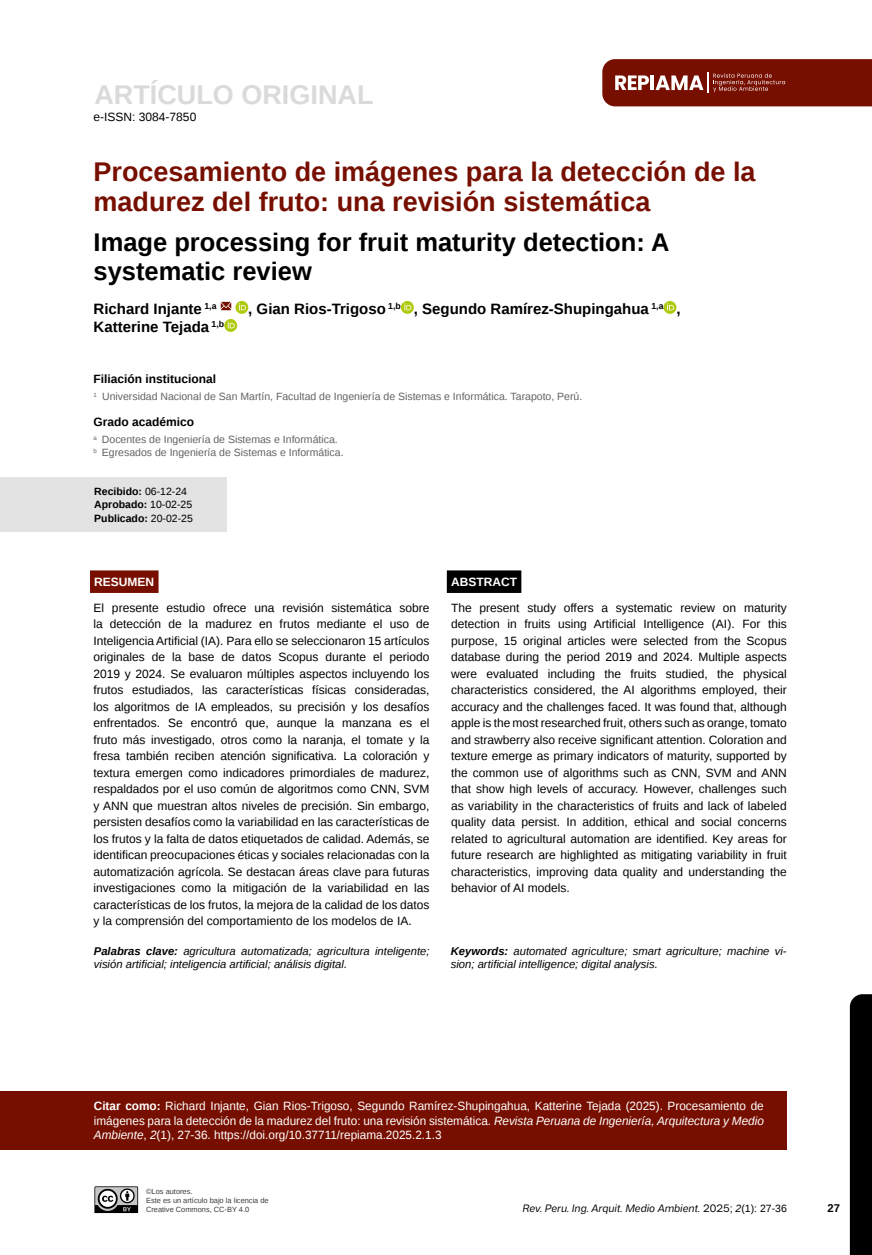
<style>
.page{position:relative;width:872px;height:1255px;background:#fff}
.page>*{position:absolute;margin:0;border:0;box-sizing:border-box;transform-origin:0 0}
.t1{font:700 27px/30px "Liberation Sans";color:#770f00}
.t2{font:700 27px "Liberation Sans";color:#dadada}
.t3{font:700 25.5px/28.5px "Liberation Sans";color:#000}
.t4{font:700 15px "Liberation Sans";color:#000}
.t5{font:12px/16.5px "Liberation Sans";color:#000;text-align:justify}
.t6{font:12px/14.2px "Liberation Sans";color:#fff;text-align:justify}
.t7{font:700 12px "Liberation Sans";color:#000}
.t8{font:700 12px "Liberation Sans";color:#fff}
.t9{font:italic 11.25px/13.5px "Liberation Sans";color:#000}
.t10{font:700 11.25px "Liberation Sans";color:#000}
.t11{font:10.5px/12.8px "Liberation Sans";color:#646363}
.t12{font:700 10.5px/13.5px "Liberation Sans";color:#000}
.t13{font:italic 10.5px "Cabrion";color:#000}
.t14{font:7.5px/9px "Liberation Sans";color:#3c3c3b}
.s1{font-weight:400}
.s2{font-weight:700}
.s3{font-style:italic}
.s4{font-style:normal}
.s5{font-family:"Liberation Sans";font-style:normal}
.s6{font-family:"Liberation Sans"}
</style>
<div class="page">
<div style="left:850px;top:994px;width:22px;height:260px;background:#000"></div>
<svg style="left:602px;top:59px;width:270px;height:47px;background:#842618"></svg>
<svg style="left:94px;top:1186px;width:44px;height:26px"></svg>
<div style="left:0;top:1090px;width:786px;height:59px;background:#770f00"></div>
<svg style="left:221px;top:302px;width:10px;height:8px"></svg>
<svg style="left:235px;top:301px;width:13px;height:13px"></svg>
<svg style="left:239px;top:303px;width:7px;height:7px"></svg>
<svg style="left:401px;top:301px;width:13px;height:13px"></svg>
<svg style="left:404px;top:303px;width:7px;height:7px"></svg>
<svg style="left:663px;top:301px;width:13px;height:13px"></svg>
<svg style="left:667px;top:303px;width:7px;height:7px"></svg>
<svg style="left:224px;top:319px;width:13px;height:13px"></svg>
<svg style="left:228px;top:321px;width:7px;height:7px"></svg>
<div style="left:0;top:477px;width:226px;height:54px;background:#e3e3e3"></div>
<div style="left:90px;top:570px;width:68px;height:23px;background:#770f00"></div>
<div style="left:447px;top:570px;width:74px;height:23px;background:#000"></div>
<h1 class="t2" style="left:94px;top:76px;width:280px">ARTÍCULO ORIGINAL</h1>
<p class="t5" style="left:94px;top:110px;width:104px">e-ISSN: 3084-7850</p>
<h1 class="t1" style="left:94px;top:156px;width:663px">Procesamiento de imágenes para la detección de la madurez del fruto: una revisión sistemática</h1>
<h2 class="t3" style="left:94px;top:227px;width:577px">Image processing for fruit maturity detection: A systematic review</h2>
<p class="t4" style="left:94px;top:298px;width:124px">Richard Injante <sup>1,a</sup></p>
<p class="t4" style="left:248px;top:298px;width:434px">, Gian Rios-Trigoso <sup>1,b</sup> , Segundo Ramírez-Shupingahua <sup>1,a</sup> ,</p>
<p class="t4" style="left:94px;top:316px;width:132px">Katterine Tejada <sup>1,b</sup></p>
<p class="t7" style="left:94px;top:371px;width:124px">Filiación institucional</p>
<p class="t11" style="left:94px;top:391px;width:490px"><sup>1</sup> Universidad Nacional de San Martín, Facultad de Ingeniería de Sistemas e Informática. Tarapoto, Perú.</p>
<p class="t7" style="left:93px;top:414px;width:102px">Grado académico</p>
<p class="t11" style="left:93px;top:434px;width:252px"><sup>a</sup> Docentes de Ingeniería de Sistemas e Informática. <sup>b</sup> Egresados de Ingeniería de Sistemas e Informática.</p>
<p class="t12" style="left:94px;top:484px;width:100px">Recibido: <span class="s1">06-12-24<br></span>Aprobado: <span class="s1">10-02-25<br></span>Publicado: <span class="s1">20-02-25</span></p>
<p class="t8" style="left:94px;top:573px;width:61px">RESUMEN</p>
<p class="t8" style="left:451px;top:573px;width:67px">ABSTRACT</p>
<p class="t5" style="left:93px;top:599px;width:338px">El presente estudio ofrece una revisión sistemática sobre la detección de la madurez en frutos mediante el uso de Inteligencia Artificial (IA). Para ello se seleccionaron 15 artículos originales de la base de datos Scopus durante el periodo 2019 y 2024. Se evaluaron múltiples aspectos incluyendo los frutos estudiados, las características físicas consideradas, los algoritmos de IA empleados, su precisión y los desafíos enfrentados. Se encontró que, aunque la manzana es el fruto más investigado, otros como la naranja, el tomate y la fresa también reciben atención significativa. La coloración y textura emergen como indicadores primordiales de madurez, respaldados por el uso común de algoritmos como CNN, SVM y ANN que muestran altos niveles de precisión. Sin embargo, persisten desafíos como la variabilidad en las características de los frutos y la falta de datos etiquetados de calidad. Además, se identifican preocupaciones éticas y sociales relacionadas con la automatización agrícola. Se destacan áreas clave para futuras investigaciones como la mitigación de la variabilidad en las características de los frutos, la mejora de la calidad de los datos y la comprensión del comportamiento de los modelos de IA.</p>
<p class="t5" style="left:451px;top:599px;width:337px">The present study offers a systematic review on maturity detection in fruits using Artificial Intelligence (AI). For this purpose, 15 original articles were selected from the Scopus database during the period 2019 and 2024. Multiple aspects were evaluated including the fruits studied, the physical characteristics considered, the AI algorithms employed, their accuracy and the challenges faced. It was found that, although apple is the most researched fruit, others such as orange, tomato and strawberry also receive significant attention. Coloration and texture emerge as primary indicators of maturity, supported by the common use of algorithms such as CNN, SVM and ANN that show high levels of accuracy. However, challenges such as variability in the characteristics of fruits and lack of labeled quality data persist. In addition, ethical and social concerns related to agricultural automation are identified. Key areas for future research are highlighted as mitigating variability in fruit characteristics, improving data quality and understanding the behavior of AI models.</p>
<p class="t9" style="left:94px;top:943px;width:337px"><span class="s2">Palabras clave:</span> agricultura automatizada; agricultura inteligente; visión artificial; inteligencia artificial; análisis digital.</p>
<p class="t9" style="left:451px;top:943px;width:337px"><span class="s2">Keywords:</span> automated agriculture; smart agriculture; machine vi&shy;sion; artificial intelligence; digital analysis.</p>
<p class="t6" style="left:94px;top:1099px;width:671px"><span class="s2">Citar como:</span> Richard Injante, Gian Rios-Trigoso, Segundo Ramírez-Shupingahua, Katterine Tejada (2025). Procesamiento de imágenes para la detección de la madurez del fruto: una revisión sistemática. <span class="s3">Revista Peruana de Ingeniería, Arquitectura y Medio Ambiente</span>, <span class="s3">2</span>(1), 27-36. https://doi.org/10.37711/repiama.2025.2.1.3</p>
<p class="t14" style="left:146px;top:1187px;width:124px">©Los autores.<br>Este es un artículo bajo la licencia de<br>Creative Commons, CC-BY 4.0</p>
<p class="t13" style="left:522px;top:1201px;width:266px">Rev. Peru. Ing. Arquit. Medio Ambient. <span class="s4">2025</span><span class="s5">;</span> <span class="s6">2</span><span class="s5">(1): 27-36</span></p>
<p class="t10" style="left:827px;top:1200px;width:14px">27</p>
</div>
